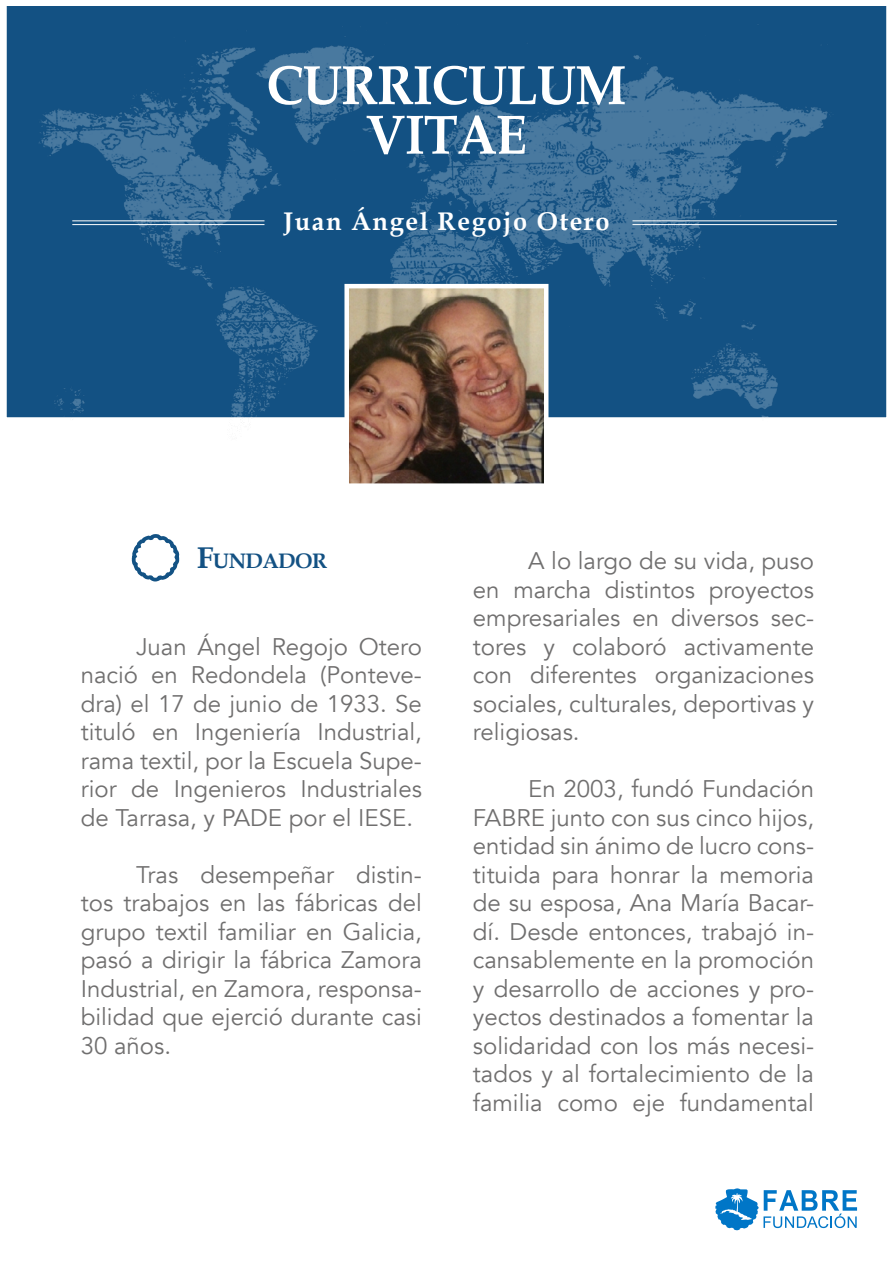
<style>
.page{position:relative;width:893px;height:1263px;background:#fff}
.page>*{position:absolute;margin:0;border:0;box-sizing:border-box;transform-origin:0 0}
.t1{font:700 55.5px/49.5px "Book Antiqua";letter-spacing:-.02em;color:#fff;text-align:center;scale:.92 1}
.t2{font:700 25.5px "Book Antiqua";letter-spacing:.06em;color:#fff}
.t3{font:24px/28.5px "Avenir";color:#706f6f;text-align:justify}
.t4{font:700 21px "Book Antiqua";letter-spacing:-.03em;color:#135183}
.s1{font-size:30px}
</style>
<div class="page">
<div style="left:4px;top:3px;width:885px;height:417px;background:#135183"></div>
<img style="left:4px;top:19px;width:885px;height:401px">
<img style="left:349px;top:289px;width:194px;height:194px">
<div style="left:344px;top:284px;width:204px;height:204px;border:4px solid #fff"></div>
<hr style="left:72px;top:224px;width:192px;height:1px;background:#fff">
<hr style="left:72px;top:220px;width:192px;height:1px;background:#fff">
<hr style="left:632px;top:224px;width:205px;height:1px;background:#fff">
<hr style="left:632px;top:220px;width:205px;height:1px;background:#fff">
<svg style="left:715px;top:1188px;width:142px;height:42px"></svg>
<svg style="left:131px;top:534px;width:49px;height:48px"></svg>
<h1 class="t1" style="left:267px;top:60px;width:392px">CURRICULUM<br>VITAE</h1>
<p class="t2" style="left:283px;top:204px;width:328px">Juan Ángel Regojo Otero</p>
<p class="t4" style="left:197px;top:546px;width:132px"><span class="s1">F</span>UNDADOR</p>
<p class="t3" style="left:81px;top:633px;width:343px;text-indent:55px">Juan Ángel Regojo Otero nació en Redondela (Ponteve&shy;dra) el 17 de junio de 1933. Se tituló en Ingeniería Industrial, rama textil, por la Escuela Supe&shy;rior de Ingenieros Industriales de Tarrasa, y PADE por el IESE.</p>
<p class="t3" style="left:81px;top:861px;width:343px;text-indent:55px">Tras desempeñar distin&shy;tos trabajos en las fábricas del grupo textil familiar en Galicia, pasó a dirigir la fábrica Zamora Industrial, en Zamora, responsa&shy;bilidad que ejerció durante casi 30 años.</p>
<p class="t3" style="left:473px;top:547px;width:343px;text-indent:55px">A lo largo de su vida, puso en marcha distintos proyectos empresariales en diversos sec&shy;tores y colaboró activamente con diferentes organizaciones sociales, culturales, deportivas y religiosas.</p>
<p class="t3" style="left:473px;top:775px;width:343px;text-indent:55px">En 2003, fundó Fundación FABRE junto con sus cinco hijos, entidad sin ánimo de lucro cons&shy;tituida para honrar la memoria de su esposa, Ana María Bacar&shy;dí. Desde entonces, trabajó in&shy;cansablemente en la promoción y desarrollo de acciones y pro&shy;yectos destinados a fomentar la solidaridad con los más necesi&shy;tados y al fortalecimiento de la familia como eje fundamental</p>
</div>
